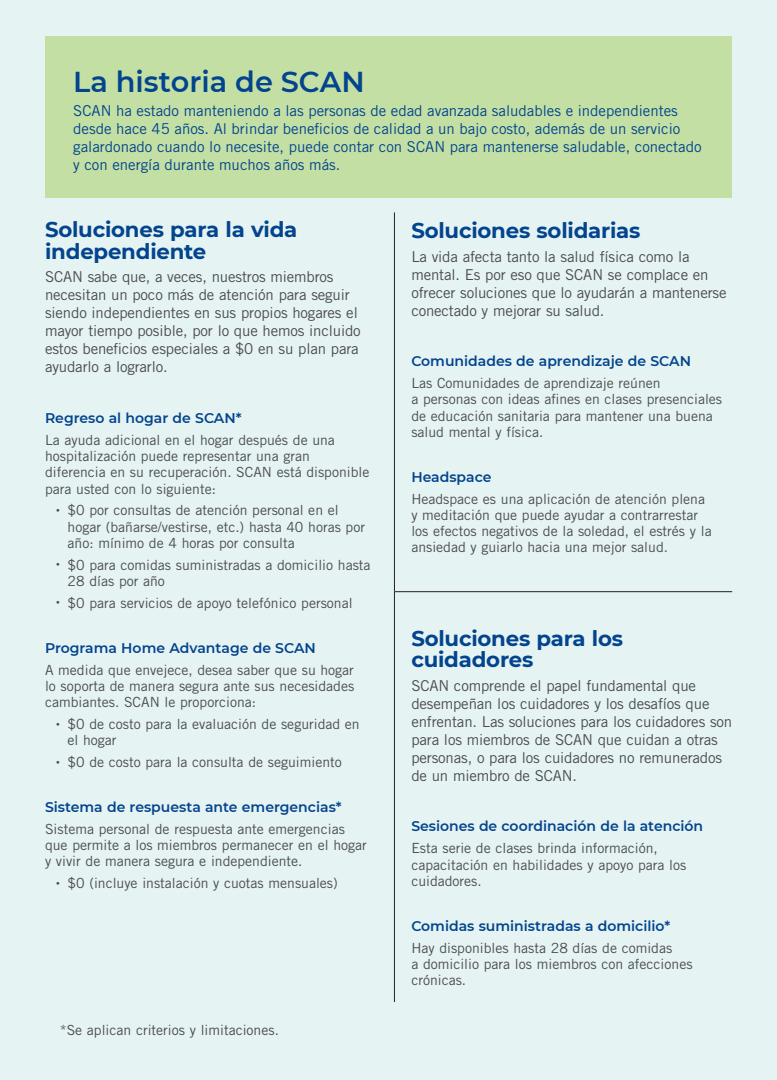
<style>
.page{position:relative;width:777px;height:1080px;background:#fff}
.page>*{position:absolute;margin:0;border:0;box-sizing:border-box;transform-origin:0 0}
.t1{font:600 28.75px "Montserrat";color:#02448d}
.SCAN_STORY_Header{font:700 21.25px/21.2px "Montserrat";letter-spacing:-.01em;color:#02448d}
.SCAN_STORY_Header_Pa{font:15px/18px "Trade Gothic LT Std";letter-spacing:-.01em;color:#4b4c4d}
.t2{font:15px/18px "Trade Gothic LT Std";color:#02448d}
.SCAN_STORY_Subhead_P{font:14px/16.2px "Trade Gothic LT Std";color:#4b4c4d}
.SCAN_STORY_Subhead{font:600 14px "Montserrat";color:#02448d}
</style>
<div class="page">
<div style="left:0;top:0;width:776px;height:1080px;background:#e6f3f3"></div>
<div style="left:45px;top:36px;width:686px;height:162px;background:#c3dfa4"></div>
<hr style="left:394px;top:591px;width:338px;height:1px;background:#231f20">
<hr style="left:394px;top:212px;width:1px;height:379px;background:#231f20">
<hr style="left:394px;top:592px;width:1px;height:410px;background:#231f20">
<hr style="left:776px;top:0;width:1px;height:45px;background:#02448d">
<p class="t1" style="left:73px;top:61px;width:293px">La historia de SCAN</p>
<p class="t2" style="left:73px;top:101px;width:629px">SCAN ha estado manteniendo a las personas de edad avanzada saludables e independientes desde hace 45 años. Al brindar beneficios de calidad a un bajo costo, además de un servicio galardonado cuando lo necesite, puede contar con SCAN para mantenerse saludable, conectado y con energía durante muchos años más.</p>
<p class="SCAN_STORY_Header" style="left:45px;top:218px;width:254px">Soluciones para la vida independiente</p>
<p class="SCAN_STORY_Header_Pa" style="left:45px;top:268px;width:317px">SCAN sabe que, a veces, nuestros miembros necesitan un poco más de atención para seguir siendo independientes en sus propios hogares el mayor tiempo posible, por lo que hemos incluido estos beneficios especiales a $0 en su plan para ayudarlo a lograrlo.</p>
<p class="SCAN_STORY_Subhead" style="left:45px;top:408px;width:198px">Regreso al hogar de SCAN*</p>
<p class="SCAN_STORY_Subhead_P" style="left:45px;top:431px;width:326px">La ayuda adicional en el hogar después de una hospitalización puede representar una gran diferencia en su recuperación. SCAN está disponible para usted con lo siguiente:</p>
<p class="SCAN_STORY_Subhead_P" style="left:68px;top:502px;width:299px;text-indent:-11px"><sup>•</sup> $0 por consultas de atención personal en el hogar (bañarse/vestirse, etc.) hasta 40 horas por año: mínimo de 4 horas por consulta</p>
<p class="SCAN_STORY_Subhead_P" style="left:68px;top:556px;width:304px;text-indent:-11px"><sup>•</sup> $0 para comidas suministradas a domicilio hasta<br>28 días por año</p>
<p class="SCAN_STORY_Subhead_P" style="left:56px;top:595px;width:298px"><sup>•</sup> $0 para servicios de apoyo telefónico personal</p>
<p class="SCAN_STORY_Subhead" style="left:45px;top:638px;width:272px">Programa Home Advantage de SCAN</p>
<p class="SCAN_STORY_Subhead_P" style="left:45px;top:661px;width:310px;text-align:justify">A medida que envejece, desea saber que su hogar lo soporta de manera segura ante sus necesidades cambiantes. SCAN le proporciona:</p>
<p class="SCAN_STORY_Subhead_P" style="left:68px;top:716px;width:293px;text-indent:-11px"><sup>•</sup> $0 de costo para la evaluación de seguridad en el hogar</p>
<p class="SCAN_STORY_Subhead_P" style="left:56px;top:754px;width:287px"><sup>•</sup> $0 de costo para la consulta de seguimiento</p>
<p class="SCAN_STORY_Subhead" style="left:45px;top:797px;width:298px">Sistema de respuesta ante emergencias*</p>
<p class="SCAN_STORY_Subhead_P" style="left:45px;top:821px;width:323px">Sistema personal de respuesta ante emergencias que permite a los miembros permanecer en el hogar y vivir de manera segura e independiente.</p>
<p class="SCAN_STORY_Subhead_P" style="left:56px;top:875px;width:283px"><sup>•</sup> $0 (incluye instalación y cuotas mensuales)</p>
<p class="SCAN_STORY_Subhead_P" style="left:60px;top:1022px;width:221px">*Se aplican criterios y limitaciones.</p>
<p class="SCAN_STORY_Header" style="left:411px;top:219px;width:230px">Soluciones solidarias</p>
<p class="SCAN_STORY_Header_Pa" style="left:411px;top:247px;width:316px">La vida afecta tanto la salud física como la mental. Es por eso que SCAN se complace en ofrecer soluciones que lo ayudarán a mantenerse conectado y mejorar su salud.</p>
<p class="SCAN_STORY_Subhead" style="left:411px;top:351px;width:281px">Comunidades de aprendizaje de SCAN</p>
<p class="SCAN_STORY_Subhead_P" style="left:411px;top:375px;width:312px">Las Comunidades de aprendizaje reúnen<br>a personas con ideas afines en clases presenciales de educación sanitaria para mantener una buena salud mental y física.</p>
<p class="SCAN_STORY_Subhead" style="left:411px;top:467px;width:82px">Headspace</p>
<p class="SCAN_STORY_Subhead_P" style="left:411px;top:490px;width:302px">Headspace es una aplicación de atención plena y meditación que puede ayudar a contrarrestar los efectos negativos de la soledad, el estrés y la ansiedad y guiarlo hacia una mejor salud.</p>
<p class="SCAN_STORY_Header" style="left:411px;top:627px;width:213px">Soluciones para los cuidadores</p>
<p class="SCAN_STORY_Header_Pa" style="left:411px;top:676px;width:322px">SCAN comprende el papel fundamental que desempeñan los cuidadores y los desafíos que enfrentan. Las soluciones para los cuidadores son para los miembros de SCAN que cuidan a otras personas, o para los cuidadores no remunerados de un miembro de SCAN.</p>
<p class="SCAN_STORY_Subhead" style="left:411px;top:817px;width:293px">Sesiones de coordinación de la atención</p>
<p class="SCAN_STORY_Subhead_P" style="left:411px;top:840px;width:276px">Esta serie de clases brinda información, capacitación en habilidades y apoyo para los cuidadores.</p>
<p class="SCAN_STORY_Subhead" style="left:411px;top:916px;width:260px">Comidas suministradas a domicilio*</p>
<p class="SCAN_STORY_Subhead_P" style="left:411px;top:939px;width:282px">Hay disponibles hasta 28 días de comidas<br>a domicilio para los miembros con afecciones crónicas.</p>
</div>
